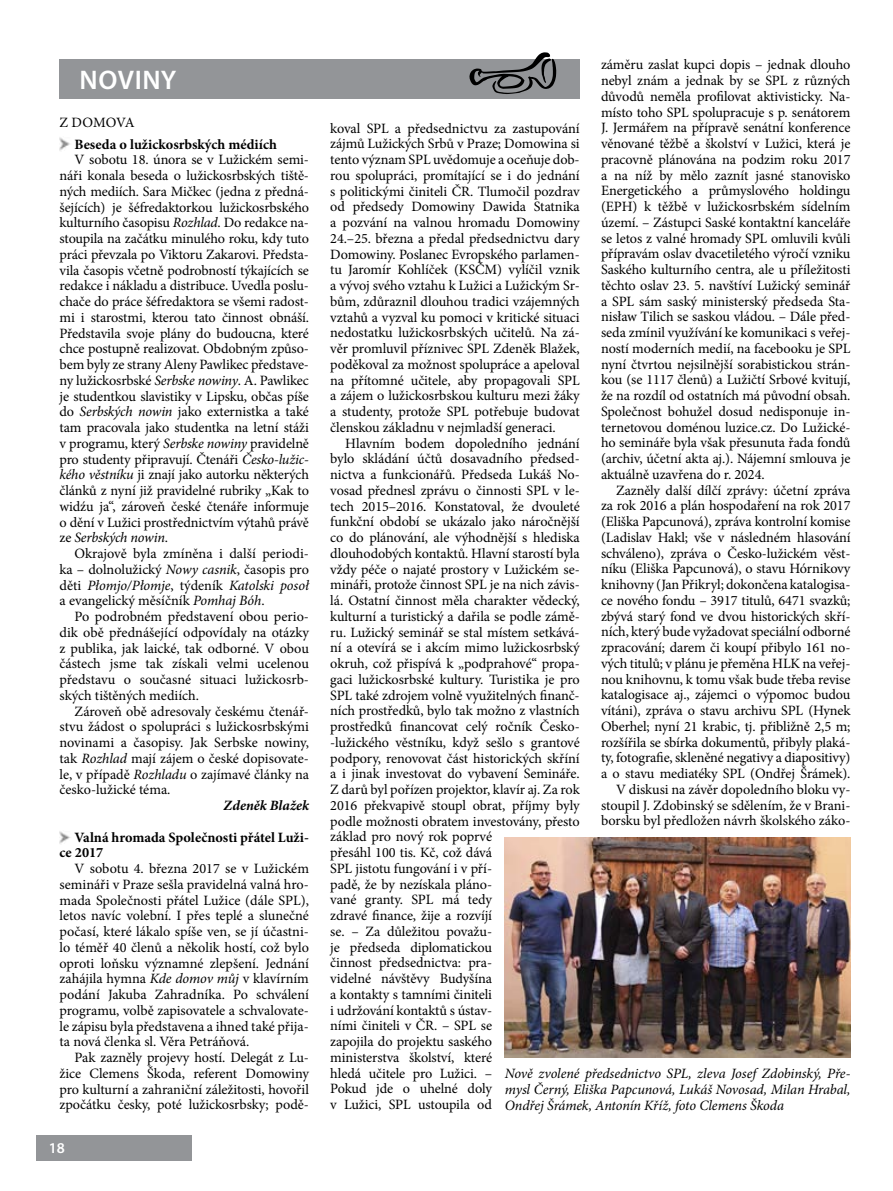
<style>
.page{position:relative;width:893px;height:1191px;background:#fff}
.page>*{position:absolute;margin:0;border:0;box-sizing:border-box;transform-origin:0 0}
.t1{font:57.15px "Df Diversities Let Plain";color:#000}
.t2{font:600 27px "Myriad Pro";color:#fff}
.t3{font:600 15px "Myriad Pro";color:#fff}
.t4{font:14.25px/15.8px "Minion Pro";letter-spacing:-.01em;color:#000;text-align:justify}
.t5{font:italic 14.25px/15.8px "Minion Pro";letter-spacing:-.01em;color:#000;text-align:justify}
.t6{font:700 14.25px/15.8px "Minion Pro";color:#000}
.t7{font:italic 700 14.25px "Minion Pro";color:#000}
.s1{font-style:italic}
</style>
<div class="page">
<div style="left:36px;top:1135px;width:155px;height:26px;background:#939598"></div>
<div style="left:60px;top:59px;width:520px;height:40px;background:#939598"></div>
<img style="left:60px;top:137px;width:10px;height:14px">
<img style="left:60px;top:831px;width:11px;height:13px">
<img style="left:505px;top:838px;width:345px;height:219px">
<h2 class="t2" style="left:80px;top:63px;width:98px">NOVI NY</h2>
<p class="t4" style="left:60px;top:115px;width:73px">Z domova</p>
<p class="t6" style="left:75px;top:136px;width:204px">Beseda o lužickosrbských médiích</p>
<p class="t4" style="left:60px;top:152px;width:251px;text-indent:15px">V sobotu 18. února se v Lužickém semi&shy;náři konala beseda o lužickosrbských tiště&shy;ných mediích. Sara Mičkec (jedna z předná&shy;šejících) je šéfredaktorkou lužickosrbského kulturního časopisu <span class="s1">Rozhlad</span>. Do redakce na&shy;stoupila na začátku minulého roku, kdy tuto práci převzala po Viktoru Zakarovi. Předsta&shy;vila časopis včetně podrobností týkajících se redakce i nákladu a distribuce. Uvedla poslu&shy;chače do práce šéfredaktora se všemi radost&shy;mi i starostmi, kterou tato činnost obnáší.<br>Představila svoje plány do budoucna, které chce postupně realizovat. Obdobným způso&shy;bem byly ze strany Aleny Pawlikec představe&shy;ny lužickosrbské <span class="s1">Serbske nowiny</span>. A. Pawlikec je studentkou slavistiky v Lipsku, občas píše do <span class="s1">Serbských nowin</span> jako externistka a také tam pracovala jako studentka na letní stáži v programu, který <span class="s1">Serbske nowiny</span> pravidelně pro studenty připravují. Čtenáři <span class="s1">Česko-lužic&shy;kého věstníku</span> ji znají jako autorku některých článků z nyní již pravidelné rubriky „Kak to widźu ja“, zároveň české čtenáře informuje o dění v Lužici prostřednictvím výtahů právě ze <span class="s1">Serbských nowin</span>.</p>
<p class="t4" style="left:60px;top:546px;width:251px;text-indent:15px">Okrajově byla zmíněna i další periodi&shy;ka – dolnolužický <span class="s1">Nowy casnik</span>, časopis pro děti <span class="s1">Płomjo/Płomje</span>, týdeník <span class="s1">Katolski posoł </span>a evangelický měsíčník <span class="s1">Pomhaj Bóh</span>.</p>
<p class="t4" style="left:60px;top:609px;width:251px;text-indent:15px">Po podrobném představení obou perio&shy;dik obě přednášející odpovídaly na otázky z publika, jak laické, tak odborné. V obou částech jsme tak získali velmi ucelenou představu o současné situaci lužickosrb&shy;ských tištěných mediích.</p>
<p class="t4" style="left:60px;top:703px;width:251px;text-indent:15px">Zároveň obě adresovaly českému čtenář&shy;stvu žádost o spolupráci s lužickosrbskými novinami a časopisy. Jak Serbske nowiny, tak <span class="s1">Rozhlad</span> mají zájem o české dopisovate&shy;le, v případě <span class="s1">Rozhladu</span> o zajímavé články na česko-lužické téma.</p>
<p class="t7" style="left:224px;top:795px;width:87px">Zdeněk Blažek</p>
<p class="t6" style="left:60px;top:829px;width:251px;text-indent:15px">Valná hromada Společnosti přátel Luži&shy;ce 2017</p>
<p class="t4" style="left:60px;top:860px;width:251px;text-indent:15px">V sobotu 4. března 2017 se v Lužickém semináři v Praze sešla pravidelná valná hro&shy;mada Společnosti přátel Lužice (dále SPL), letos navíc volební. I přes teplé a slunečné počasí, které lákalo spíše ven, se jí účastni&shy;lo téměř 40 členů a několik hostí, což bylo oproti loňsku významné zlepšení. Jednání zahájila hymna <span class="s1">Kde domov můj</span> v klavírním podání Jakuba Zahradníka. Po schválení programu, volbě zapisovatele a schvalovate&shy;le zápisu byla představena a ihned také přija&shy;ta nová členka sl. Věra Petráňová.</p>
<p class="t4" style="left:60px;top:1049px;width:251px;text-indent:15px">Pak zazněly projevy hostí. Delegát z Lu&shy;žice Clemens Škoda, referent Domowiny pro kulturní a zahraniční záležitosti, hovořil zpočátku česky, poté lužickosrbsky; podě-</p>
<p class="t3" style="left:49px;top:1138px;width:18px">18</p>
<h1 class="t1" style="left:466px;top:39px;width:93px">W</h1>
<p class="t4" style="left:601px;top:57px;width:251px">záměru zaslat kupci dopis – jednak dlouho nebyl znám a jednak by se SPL z různých důvodů neměla profilovat aktivisticky. Na&shy;místo toho SPL spolupracuje s p. senátorem J. Jermářem na přípravě senátní konference věnované těžbě a školství v Lužici, která je pracovně plánována na podzim roku 2017 a na níž by mělo zaznít jasné stanovisko Energetického a průmyslového holdingu (EPH) k těžbě v lužickosrbském sídelním území. – Zástupci Saské kontaktní kanceláře se letos z valné hromady SPL omluvili kvůli přípravám oslav dvacetiletého výročí vzniku Saského kulturního centra, ale u příležitosti těchto oslav 23. 5. navštíví Lužický seminář a SPL sám saský ministerský předseda Sta&shy;nisław Tilich se saskou vládou. – Dále před&shy;seda zmínil využívání ke komunikaci s veřej&shy;ností moderních medií, na facebooku je SPL nyní čtvrtou nejsilnější sorabistickou strán&shy;kou (se 1117 členů) a Lužičtí Srbové kvitují, že na rozdíl od ostatních má původní obsah.<br>Společnost bohužel dosud nedisponuje in&shy;ternetovou doménou luzice.cz. Do Lužické&shy;ho semináře byla však přesunuta řada fondů (archiv, účetní akta aj.). Nájemní smlouva je aktuálně uzavřena do r. 2024.</p>
<p class="t4" style="left:601px;top:482px;width:251px;text-align:right">Zazněly další dílčí zprávy: účetní zpráva za rok 2016 a plán hospodaření na rok 2017 (Eliška Papcunová), zpráva kontrolní komise (Ladislav Hakl; vše v následném hlasování schváleno), zpráva o Česko-lužickém věst&shy;níku (Eliška Papcunová), o stavu Hórnikovy knihovny (Jan Přikryl; dokončena katalogisa&shy;ce nového fondu – 3917 titulů, 6471 svazků; zbývá starý fond ve dvou historických skří&shy;ních, který bude vyžadovat speciální odborné zpracování; darem či koupí přibylo 161 no&shy;vých titulů; v plánu je přeměna HLK na veřej&shy;nou knihovnu, k tomu však bude třeba revise katalogisace aj., zájemci o výpomoc budou vítáni), zpráva o stavu archivu SPL (Hynek Oberhel; nyní 21 krabic, tj. přibližně 2,5 m; rozšířila se sbírka dokumentů, přibyly plaká&shy;ty, fotografie, skleněné negativy a diapositivy) a o stavu mediatéky SPL (Ondřej Šrámek).<br>V diskusi na závěr dopoledního bloku vy&shy;stoupil J. Zdobinský se sdělením, že v Brani&shy;borsku byl předložen návrh školského záko-</p>
<p class="t4" style="left:330px;top:120px;width:251px">koval SPL a předsednictvu za zastupování zájmů Lužických Srbů v Praze; Domowina si tento význam SPL uvědomuje a oceňuje dob&shy;rou spolupráci, promítající se i do jednání s politickými činiteli ČR. Tlumočil pozdrav od předsedy Domowiny Dawida Statnika a pozvání na valnou hromadu Domowiny 24.–25. března a předal předsednictvu dary Domowiny. Poslanec Evropského parlamen&shy;tu Jaromír Kohlíček (KSČM) vylíčil vznik a vývoj svého vztahu k Lužici a Lužickým Sr&shy;bům, zdůraznil dlouhou tradici vzájemných vztahů a vyzval ku pomoci v kritické situaci nedostatku lužickosrbských učitelů. Na zá&shy;věr promluvil příznivec SPL Zdeněk Blažek, poděkoval za možnost spolupráce a apeloval na přítomné učitele, aby propagovali SPL a zájem o lužickosrbskou kulturu mezi žáky a studenty, protože SPL potřebuje budovat členskou základnu v nejmladší generaci.</p>
<p class="t4" style="left:330px;top:435px;width:251px;text-align:left;text-indent:15px">Hlavním bodem dopoledního jednání bylo skládání účtů dosavadního předsed&shy;nictva a funkcionářů. Předseda Lukáš No&shy;vosad přednesl zprávu o činnosti SPL v le&shy;tech 2015–2016. Konstatoval, že dvouleté funkční období se ukázalo jako náročnější co do plánování, ale výhodnější s hlediska dlouhodobých kontaktů. Hlavní starostí byla vždy péče o najaté prostory v Lužickém se&shy;mináři, protože činnost SPL je na nich závis&shy;lá. Ostatní činnost měla charakter vědecký, kulturní a turistický a dařila se podle zámě&shy;ru. Lužický seminář se stal místem setkává&shy;ní a otevírá se i akcím mimo lužickosrbský okruh, což přispívá k „podprahové“ propa&shy;gaci lužickosrbské kultury. Turistika je pro SPL také zdrojem volně využitelných finanč&shy;ních prostředků, bylo tak možno z vlastních prostředků financovat celý ročník Česko--lužického věstníku, když sešlo s grantové podpory, renovovat část historických skříní a i jinak investovat do vybavení Semináře.<br>Z darů byl pořízen projektor, klavír aj. Za rok 2016 překvapivě stoupl obrat, příjmy byly podle možnosti obratem investovány, přesto základ pro nový rok poprvé<br>přesáhl 100 tis. Kč, což dává<br>SPL jistotu fungování i v pří-<br>padě, že by nezískala pláno-<br>vané granty. SPL má tedy<br>zdravé finance, žije a rozvíjí<br>se. – Za důležitou považu-<br>je předseda diplomatickou<br>činnost předsednictva: pra-<br>videlné návštěvy Budyšína<br>a kontakty s tamními činiteli<br>i udržování kontaktů s ústav-<br>ními činiteli v ČR. – SPL se<br>zapojila do projektu saského<br>ministerstva školství, které<br>hledá učitele pro Lužici. –<br>Pokud jde o uhelné doly<br>v Lužici, SPL ustoupila od</p>
<p class="t5" style="left:505px;top:1065px;width:347px">Nově zvolené předsednictvo SPL, zleva Josef Zdobinský, Pře&shy;mysl Černý, Eliška Papcunová, Lukáš Novosad, Milan Hrabal, Ondřej Šrámek, Antonín Kříž, foto Clemens Škoda</p>
</div>
